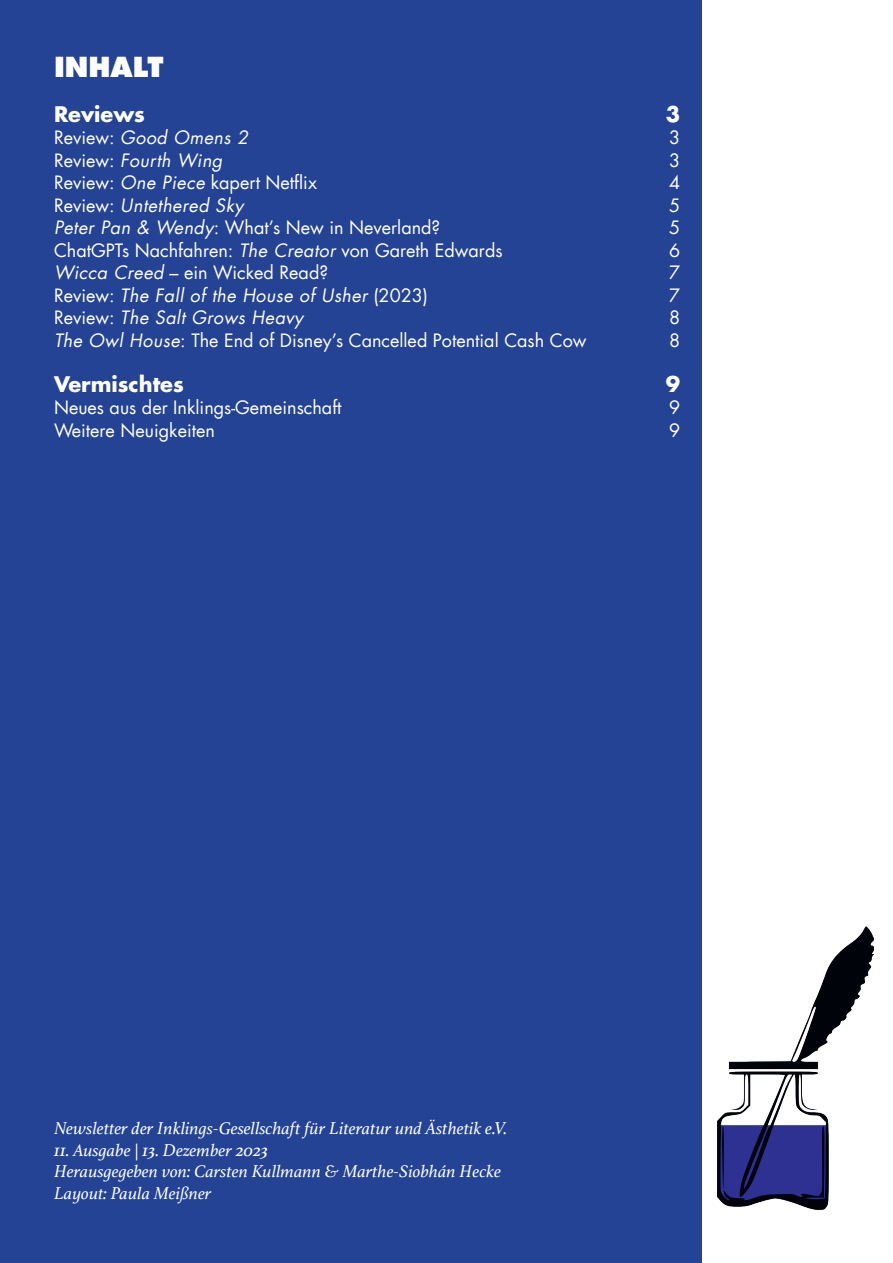
<style>
.page{position:relative;width:893px;height:1263px;background:#fff}
.page>*{position:absolute;margin:0;border:0;box-sizing:border-box;transform-origin:0 0}
.t1{font:800 27px "Futura";color:#fff}
.t2{font:700 21px "Futura";color:#fff}
.t3{font:18px "Futura";color:#fff}
.t4{font:italic 18px/21.6px "Athelas";color:#fff}
.t5{font:italic 18px "Futura";letter-spacing:.025em;color:#fff}
.s1{font-style:normal}
.s2{font-style:italic}
</style>
<div class="page">
<div style="left:0;top:0;width:702px;height:1263px;background:#244395"></div>
<img style="left:718px;top:927px;width:156px;height:282px">
<h1 class="t1" style="left:54px;top:49px;width:111px">INHALT</h1>
<p class="t2" style="left:54px;top:100px;width:93px">Reviews</p>
<p class="t2" style="left:666px;top:100px;width:16px">3</p>
<p class="t5" style="left:54px;top:126px;width:196px"><span class="s1">Review:</span> Good Omens 2</p>
<p class="t3" style="left:669px;top:126px;width:13px">3</p>
<p class="t5" style="left:54px;top:148px;width:170px"><span class="s1">Review:</span> Fourth Wing</p>
<p class="t3" style="left:669px;top:148px;width:13px">3</p>
<p class="t3" style="left:54px;top:171px;width:264px">Review: <span class="s2">One Piece</span> kapert Netflix</p>
<p class="t3" style="left:669px;top:171px;width:13px">4</p>
<p class="t5" style="left:54px;top:193px;width:191px"><span class="s1">Review:</span> Untethered Sky</p>
<p class="t3" style="left:669px;top:193px;width:13px">5</p>
<p class="t3" style="left:54px;top:216px;width:388px"><span class="s2">Peter Pan &amp; Wendy</span>: What’s New in Neverland?</p>
<p class="t3" style="left:669px;top:216px;width:13px">5</p>
<p class="t3" style="left:54px;top:238px;width:450px">ChatGPTs Nachfahren: <span class="s2">The Creator</span> von Gareth Edwards</p>
<p class="t3" style="left:669px;top:238px;width:13px">6</p>
<p class="t3" style="left:54px;top:261px;width:276px"><span class="s2">Wicca Creed</span> – ein Wicked Read?</p>
<p class="t3" style="left:669px;top:261px;width:13px">7</p>
<p class="t5" style="left:54px;top:283px;width:376px"><span class="s1">Review:</span> The Fall of the House of Usher <span class="s1">(2023)</span></p>
<p class="t3" style="left:669px;top:283px;width:13px">7</p>
<p class="t5" style="left:54px;top:306px;width:251px"><span class="s1">Review:</span> The Salt Grows Heavy</p>
<p class="t3" style="left:669px;top:306px;width:13px">8</p>
<p class="t3" style="left:54px;top:328px;width:534px"><span class="s2">The Owl House</span>: The End of Disney’s Cancelled Potential Cash Cow</p>
<p class="t3" style="left:669px;top:328px;width:13px">8</p>
<p class="t2" style="left:54px;top:370px;width:131px">Vermischtes</p>
<p class="t2" style="left:666px;top:370px;width:16px">9</p>
<p class="t3" style="left:54px;top:396px;width:289px">Neues aus der Inklings-Gemeinschaft</p>
<p class="t3" style="left:669px;top:396px;width:13px">9</p>
<p class="t3" style="left:54px;top:418px;width:162px">Weitere Neuigkeiten</p>
<p class="t3" style="left:669px;top:418px;width:13px">9</p>
<p class="t4" style="left:54px;top:1117px;width:455px">Newsletter der Inklings-Gesellschaft für Literatur und Ästhetik e.V.</p>
<p class="t4" style="left:54px;top:1138px;width:449px">11. Ausgabe | 13. Dezember 2023<br>Herausgegeben von: Carsten Kullmann &amp; Marthe-Siobhán Hecke<br>Layout: Paula Meißner</p>
</div>
